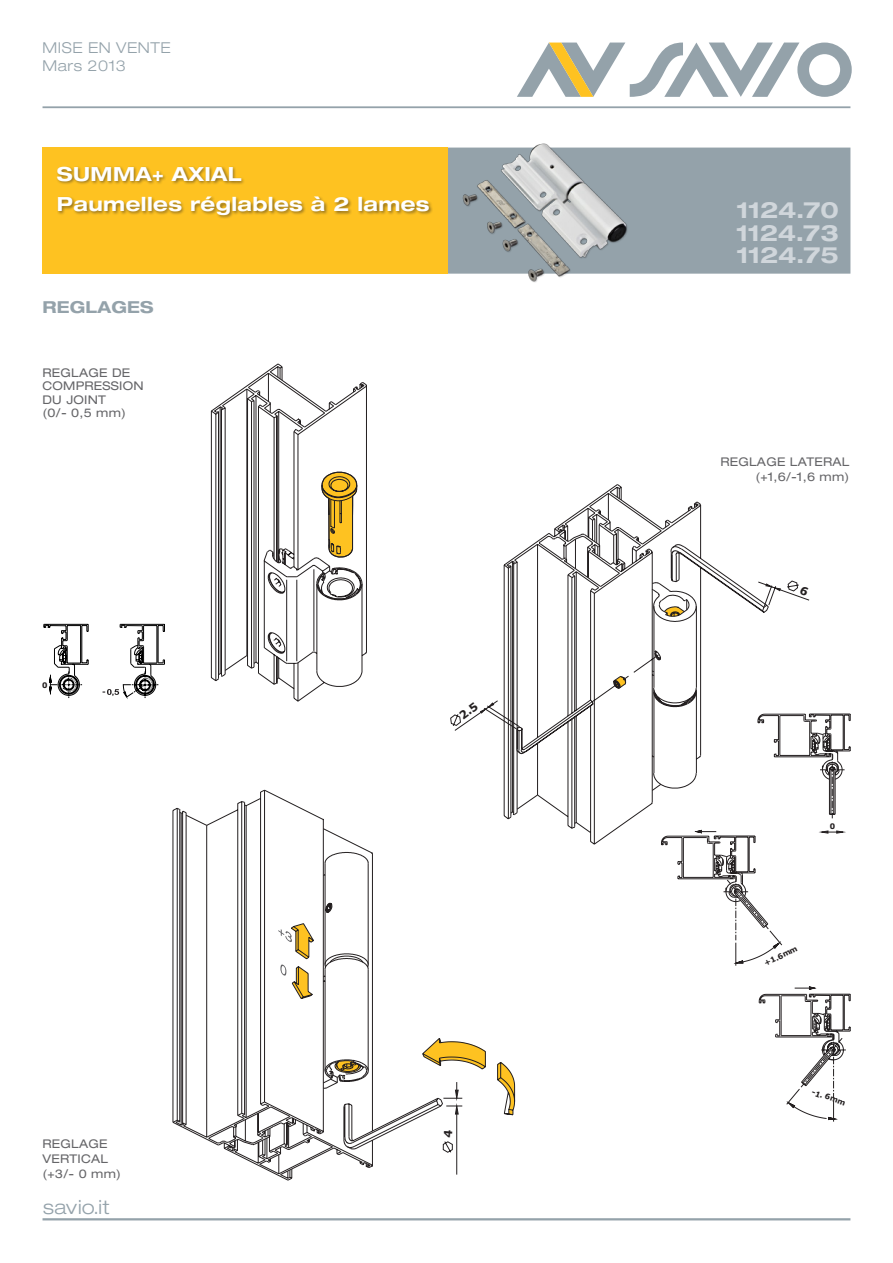
<style>
.page{position:relative;width:893px;height:1263px;background:#fff}
.page>*{position:absolute;margin:0;border:0;box-sizing:border-box;transform-origin:0 0}
.t1{font:700 expanded 22.5px "Helvetica Neue LT Std";letter-spacing:-.02em;color:#d0d6db}
.t2{font:700 expanded 19.5px "Helvetica Neue LT Std";letter-spacing:.02em;color:#fff}
.t3{font:300 expanded 19.5px "Helvetica Neue LT Std";letter-spacing:.02em;color:#94a2aa}
.t4{font:700 expanded 16.5px "Helvetica Neue LT Std";letter-spacing:.01em;color:#94a2aa}
.t5{font:300 expanded 15px "Helvetica Neue LT Std";letter-spacing:.04em;color:#94a2aa}
.t6{font:expanded 12px "Helvetica Neue LT Std";letter-spacing:.02em;color:#656568}
.t7{font:700 7.65px "Verdana";color:#231f20}
</style>
<div class="page">
<svg style="left:517px;top:43px;width:335px;height:54px"></svg>
<hr style="left:43px;top:106px;width:807px;height:2px;background:#94a2aa">
<hr style="left:43px;top:1218px;width:807px;height:2px;background:#94a2aa">
<div style="left:446px;top:148px;width:404px;height:126px;background:#94a2aa;border:2px solid #94a2aa"></div>
<div style="left:43px;top:148px;width:405px;height:126px;background:#fec221"></div>
<img style="left:459px;top:143px;width:172px;height:139px">
<svg style="left:250px;top:363px;width:115px;height:20px"></svg>
<svg style="left:214px;top:383px;width:153px;height:298px"></svg>
<svg style="left:590px;top:484px;width:142px;height:96px"></svg>
<svg style="left:507px;top:503px;width:194px;height:77px"></svg>
<svg style="left:172px;top:808px;width:199px;height:373px"></svg>
<svg style="left:176px;top:801px;width:197px;height:366px"></svg>
<svg style="left:43px;top:624px;width:122px;height:74px"></svg>
<div style="left:56px;top:165px;width:377px;height:54px;background:#231f20;opacity:.5"></div>
<svg style="left:243px;top:580px;width:608px;height:573px"></svg>
<p class="t5" style="left:43px;top:39px;width:130px">MISE EN VENTE</p>
<p class="t5" style="left:43px;top:57px;width:85px">Mars 2013</p>
<p class="t2" style="left:57px;top:162px;width:186px">SUMMA+ AXIAL</p>
<p class="t2" style="left:57px;top:192px;width:374px">Paumelles réglables à 2 lames</p>
<p class="t4" style="left:43px;top:296px;width:113px">REGLAGES</p>
<p class="t6" style="left:43px;top:365px;width:89px">REGLAGE DE</p>
<p class="t6" style="left:43px;top:379px;width:103px">COMPRESSION</p>
<p class="t6" style="left:43px;top:392px;width:65px">DU JOINT</p>
<p class="t6" style="left:43px;top:406px;width:85px">(0/- 0,5 mm)</p>
<p class="t7" style="left:42px;top:679px;width:7px">0</p>
<p class="t6" style="left:43px;top:1136px;width:66px">REGLAGE</p>
<p class="t6" style="left:43px;top:1151px;width:67px">VERTICAL</p>
<p class="t6" style="left:43px;top:1166px;width:80px">(+3/- 0 mm)</p>
<p class="t3" style="left:43px;top:1195px;width:68px">savio.it</p>
<p class="t1" style="left:737px;top:196px;width:104px">1124.70</p>
<p class="t1" style="left:736px;top:219px;width:104px">1124.73</p>
<p class="t1" style="left:737px;top:241px;width:104px">1124.75</p>
<p class="t6" style="left:720px;top:455px;width:130px">REGLAGE LATERAL</p>
<p class="t6" style="left:755px;top:470px;width:95px">(+1,6/-1,6 mm)</p>
<p class="t7" style="left:830px;top:820px;width:7px">0</p>
<p class="t7" style="left:762px;top:959px;width:37px;rotate:-26deg">+1.6mm</p>
<p class="t7" style="left:814px;top:1086px;width:37px;rotate:20deg">-1. 6mm</p>
</div>
